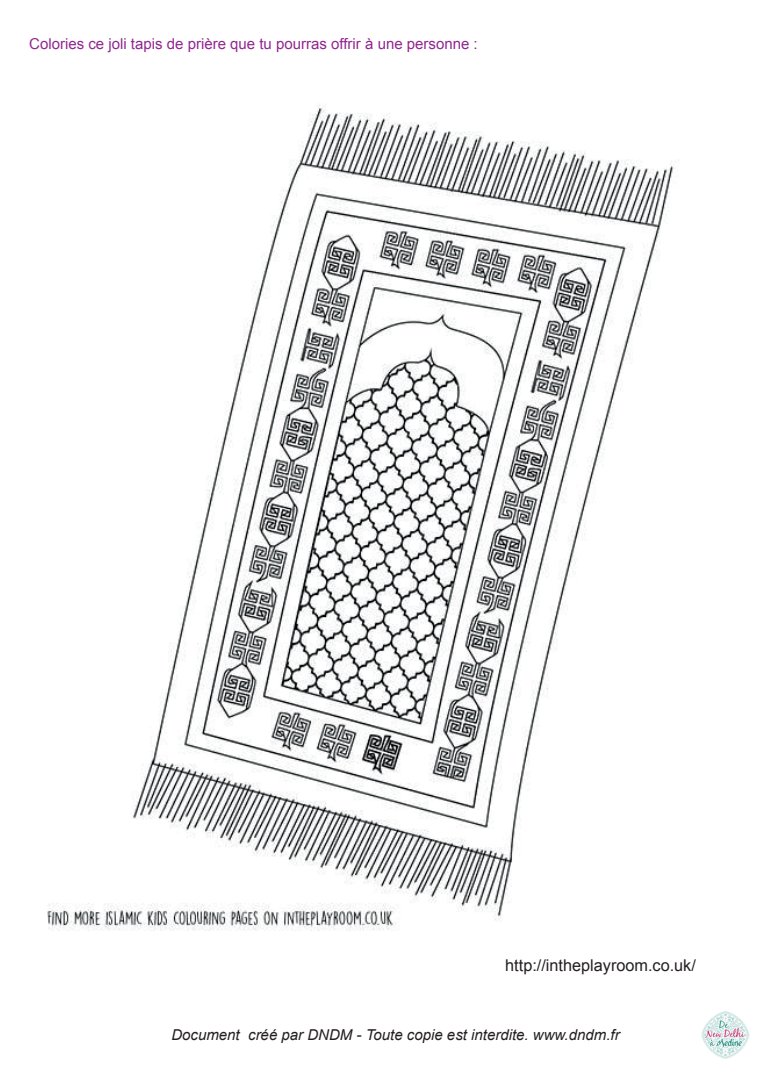
<style>
.page{position:relative;width:773px;height:1081px;background:#fff}
.page>*{position:absolute;margin:0;border:0;box-sizing:border-box;transform-origin:0 0}
.t1{font:16.25px "Arial";color:#231f20}
.t2{font:15px "Arial";color:#90268f}
.t3{font:italic 15px "Arial";color:#231f20}
</style>
<div class="page">
<img style="left:47px;top:104px;width:627px;height:827px">
<img style="left:701px;top:1011px;width:48px;height:47px">
<p class="t2" style="left:29px;top:34px;width:450px">Colories ce joli tapis de prière que tu pourras offrir à une personne :</p>
<p class="t1" style="left:505px;top:954px;width:192px">http://intheplayroom.co.uk/</p>
<p class="t3" style="left:171px;top:1025px;width:449px">Document créé par DNDM - Toute copie est interdite. www.dndm.fr</p>
</div>
